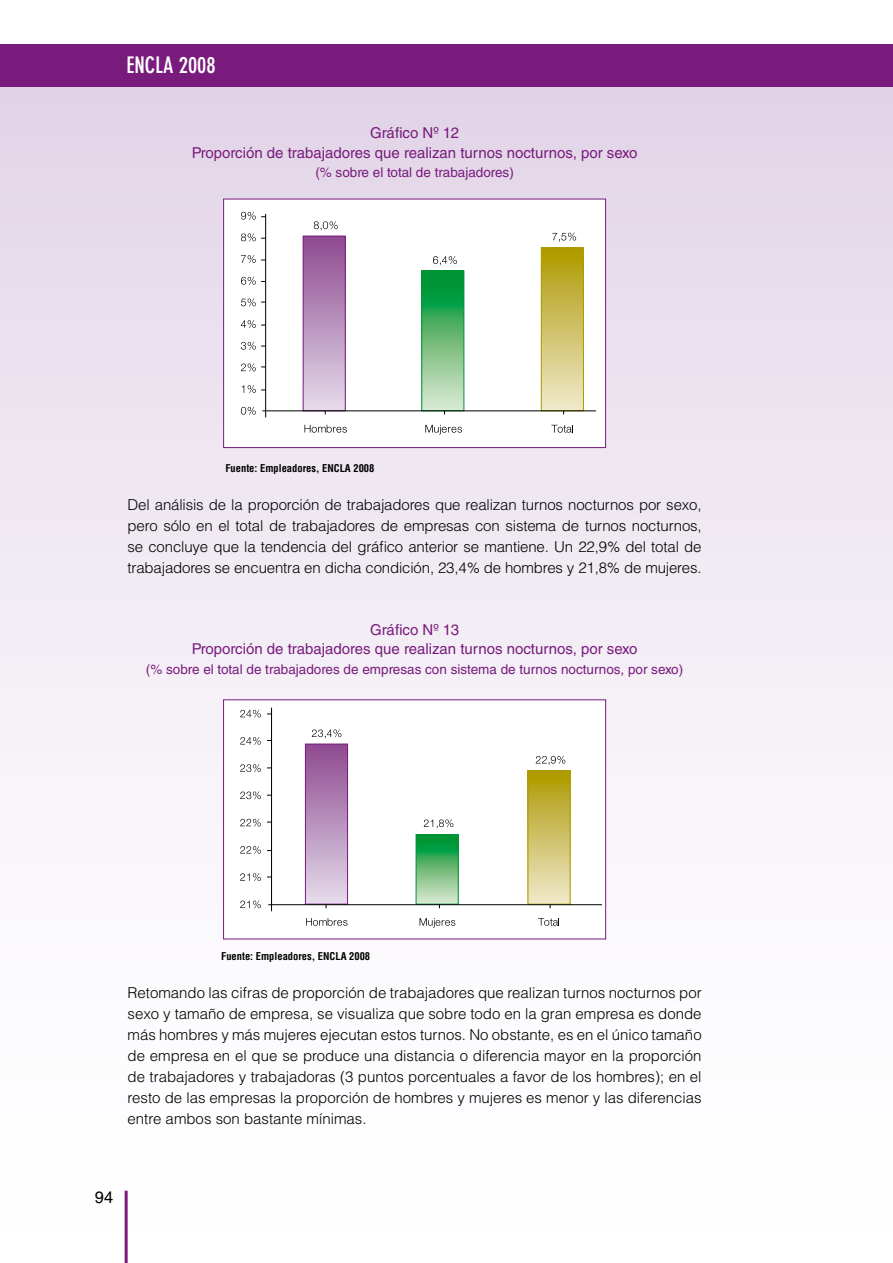
<style>
.page{position:relative;width:893px;height:1263px;background:#fff}
.page>*{position:absolute;margin:0;border:0;box-sizing:border-box;transform-origin:0 0}
.t1{font:700 condensed 22.5px "DIN Neuzeit Grotesk Std";color:#fff}
.t2{font:16.5px "Helvetica LT Std";color:#000}
.t3{font:300 15px/21px "Helvetica LT Std";letter-spacing:-.01em;color:#000;text-align:justify}
.t4{font:15px/19.5px "Helvetica LT Std";color:#781b7d;text-align:center}
.t5{font:13.5px "Helvetica LT Std";color:#781b7d}
.t6{font:700 condensed 10.5px "Helvetica LT Std";color:#000}
</style>
<div class="page">
<div style="left:0;top:79px;width:893px;height:1184px;background:linear-gradient(to bottom,#e3d7e8,#fff)"></div>
<div style="left:0;top:44px;width:893px;height:43px;background:#781b7d"></div>
<hr style="left:125px;top:1191px;width:3px;height:72px;background:#781b7d">
<div style="left:223px;top:199px;width:383px;height:249px;background:#fff;border:1px solid #781b7d"></div>
<div style="left:303px;top:236px;width:42px;height:175px;background:linear-gradient(to bottom,#8e4990,#e5dcec)"></div>
<div style="left:303px;top:236px;width:42px;height:175px;border:1px solid #781b7d"></div>
<svg style="left:424px;top:273px;width:38px;height:136px;background:#66ba7a"></svg>
<div style="left:422px;top:271px;width:42px;height:140px;border:1px solid #009534"></div>
<div style="left:541px;top:248px;width:42px;height:163px;background:linear-gradient(to bottom,#ad9900,#f1e9cf)"></div>
<div style="left:541px;top:248px;width:43px;height:163px;border:1px solid #ac9a00"></div>
<svg style="left:314px;top:221px;width:24px;height:9px"></svg>
<svg style="left:433px;top:256px;width:24px;height:9px"></svg>
<svg style="left:552px;top:233px;width:24px;height:9px"></svg>
<svg style="left:241px;top:407px;width:15px;height:8px"></svg>
<svg style="left:304px;top:425px;width:43px;height:8px"></svg>
<svg style="left:425px;top:425px;width:37px;height:10px"></svg>
<svg style="left:551px;top:425px;width:22px;height:8px"></svg>
<hr style="left:265px;top:214px;width:1px;height:203px;background:#000">
<svg style="left:241px;top:320px;width:25px;height:8px"></svg>
<svg style="left:241px;top:298px;width:25px;height:8px"></svg>
<svg style="left:241px;top:277px;width:25px;height:8px"></svg>
<svg style="left:241px;top:255px;width:25px;height:8px"></svg>
<svg style="left:241px;top:233px;width:25px;height:8px"></svg>
<svg style="left:241px;top:212px;width:25px;height:8px"></svg>
<svg style="left:241px;top:342px;width:25px;height:8px"></svg>
<svg style="left:241px;top:363px;width:25px;height:8px"></svg>
<svg style="left:242px;top:385px;width:24px;height:8px"></svg>
<hr style="left:262px;top:411px;width:334px;height:1px;background:#000">
<div style="left:223px;top:699px;width:383px;height:240px;background:#fff;border:1px solid #781b7d"></div>
<div style="left:305px;top:744px;width:43px;height:160px;background:linear-gradient(to bottom,#8e4a90,#e5dbeb)"></div>
<div style="left:305px;top:744px;width:43px;height:160px;border:1px solid #781b7d"></div>
<svg style="left:418px;top:836px;width:38px;height:66px;background:#64b979"></svg>
<div style="left:416px;top:834px;width:42px;height:70px;border:1px solid #009534"></div>
<div style="left:528px;top:770px;width:42px;height:134px;background:linear-gradient(to bottom,#ad9900,#f0e8cd)"></div>
<div style="left:528px;top:770px;width:42px;height:134px;border:1px solid #ac9a00"></div>
<svg style="left:312px;top:729px;width:29px;height:9px"></svg>
<svg style="left:424px;top:819px;width:29px;height:9px"></svg>
<svg style="left:536px;top:756px;width:29px;height:9px"></svg>
<svg style="left:240px;top:900px;width:21px;height:8px"></svg>
<svg style="left:240px;top:873px;width:21px;height:8px"></svg>
<svg style="left:240px;top:846px;width:21px;height:8px"></svg>
<svg style="left:240px;top:819px;width:21px;height:8px"></svg>
<svg style="left:240px;top:791px;width:21px;height:8px"></svg>
<svg style="left:240px;top:764px;width:21px;height:8px"></svg>
<svg style="left:240px;top:737px;width:21px;height:8px"></svg>
<svg style="left:240px;top:710px;width:21px;height:8px"></svg>
<svg style="left:306px;top:918px;width:41px;height:8px"></svg>
<svg style="left:420px;top:918px;width:35px;height:10px"></svg>
<svg style="left:538px;top:918px;width:21px;height:8px"></svg>
<hr style="left:271px;top:708px;width:1px;height:203px;background:#000">
<hr style="left:268px;top:904px;width:334px;height:1px;background:#000">
<h1 class="t1" style="left:126px;top:52px;width:91px">ENCLA 2008</h1>
<p class="t4" style="left:192px;top:123px;width:447px">Gráfico Nº 12<br>Proporción de trabajadores que realizan turnos nocturnos, por sexo</p>
<p class="t5" style="left:315px;top:165px;width:200px">(% sobre el total de trabajadores)</p>
<p class="t6" style="left:225px;top:461px;width:151px">Fuente: Empleadores, ENCLA 2008</p>
<p class="t3" style="left:128px;top:494px;width:576px">Del análisis de la proporción de trabajadores que realizan turnos nocturnos por sexo, pero sólo en el total de trabajadores de empresas con sistema de turnos nocturnos, se concluye que la tendencia del gráfico anterior se mantiene. Un 22,9% del total de trabajadores se encuentra en dicha condición, 23,4% de hombres y 21,8% de mujeres.</p>
<p class="t4" style="left:192px;top:620px;width:447px">Gráfico Nº 13<br>Proporción de trabajadores que realizan turnos nocturnos, por sexo</p>
<p class="t5" style="left:146px;top:661px;width:539px">(% sobre el total de trabajadores de empresas con sistema de turnos nocturnos, por sexo)</p>
<p class="t6" style="left:221px;top:949px;width:151px">Fuente: Empleadores, ENCLA 2008</p>
<p class="t3" style="left:128px;top:982px;width:576px">Retomando las cifras de proporción de trabajadores que realizan turnos nocturnos por sexo y tamaño de empresa, se visualiza que sobre todo en la gran empresa es donde más hombres y más mujeres ejecutan estos turnos. No obstante, es en el único tamaño de empresa en el que se produce una distancia o diferencia mayor en la proporción de trabajadores y trabajadoras (3 puntos porcentuales a favor de los hombres); en el resto de las empresas la proporción de hombres y mujeres es menor y las diferencias entre ambos son bastante mínimas.</p>
<p class="t2" style="left:95px;top:1187px;width:20px">94</p>
</div>
